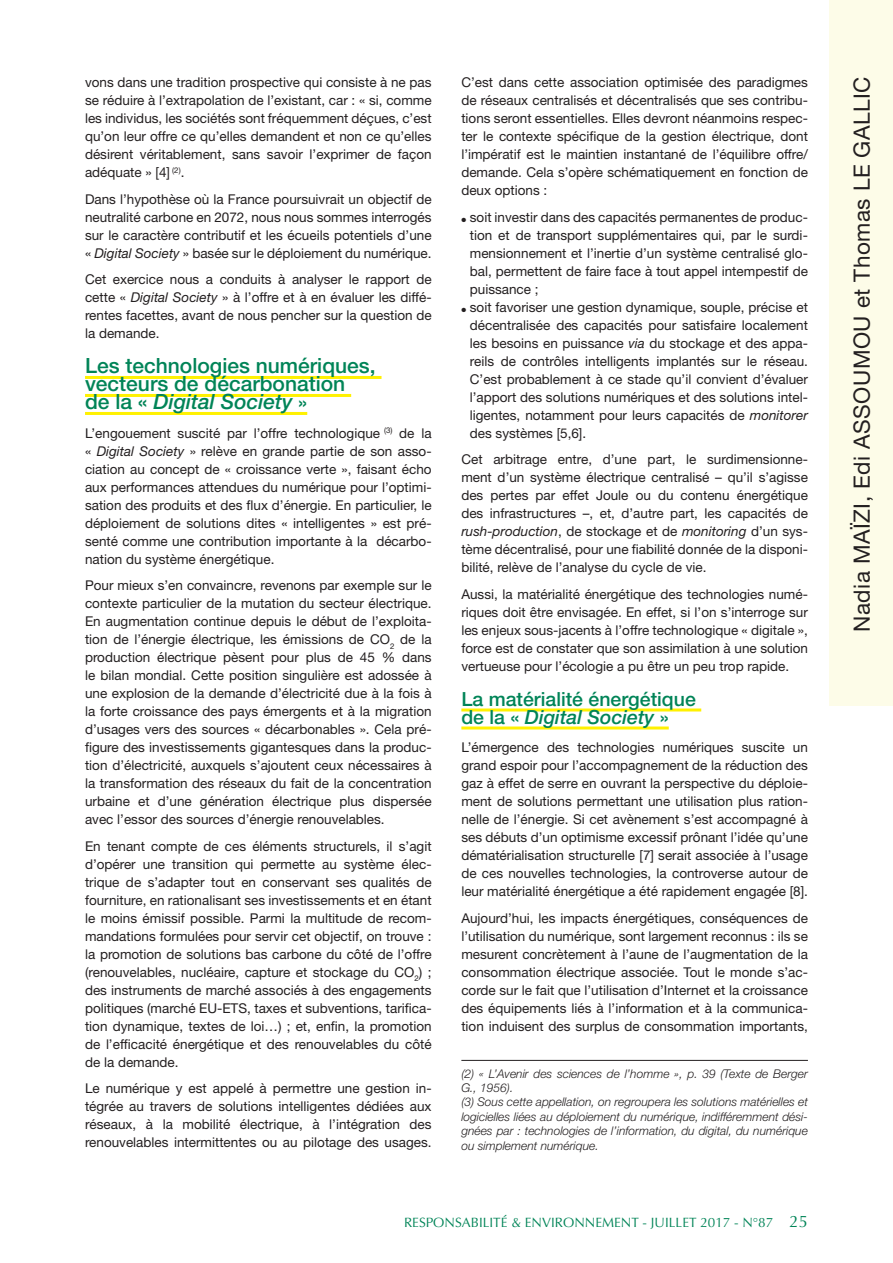
<style>
.page{position:relative;width:893px;height:1263px;background:#fff}
.page>*{position:absolute;margin:0;border:0;box-sizing:border-box;transform-origin:0 0}
.t1{font:22.5px "Helvetica Neue";letter-spacing:.02em;color:#231f20}
.INTER_1{font:500 21px/18px "Helvetica Neue";color:#008457}
.INTER_1-2{font:500 19.5px/18px "Helvetica Neue";color:#008457}
.texte_courant{font:13.5px/18px "Helvetica Neue";color:#231f20;text-align:justify}
.t2{font:13.5px "Optima";color:#008457}
.notes{font:italic 300 12px/14.4px "Helvetica Neue";color:#231f20}
.s1{font-style:italic}
.s2{font-size:19.5px}
.s3{font-size:16.5px}
</style>
<div class="page">
<hr style="left:85px;top:376px;width:296px;height:3px;background:#fff101">
<hr style="left:85px;top:394px;width:266px;height:3px;background:#fff101">
<hr style="left:85px;top:412px;width:222px;height:3px;background:#fff101">
<hr style="left:461px;top:708px;width:240px;height:3px;background:#fff101">
<hr style="left:461px;top:726px;width:208px;height:3px;background:#fff101">
<div style="left:829px;top:0;width:64px;height:706px;background:#fdfce8"></div>
<hr style="left:461px;top:1060px;width:347px;height:1px;background:#231f20">
<p class="texte_courant" style="left:85px;top:73px;width:348px">vons dans une tradition prospective qui consiste à ne pas se réduire à l’extrapolation de l’existant, car : « si, comme les individus, les sociétés sont fréquemment déçues, c’est qu’on leur offre ce qu’elles demandent et non ce qu’elles désirent véritablement, sans savoir l’exprimer de façon adéquate » [4] <sup>(2)</sup>.</p>
<p class="texte_courant" style="left:85px;top:190px;width:348px">Dans l’hypothèse où la France poursuivrait un objectif de neutralité carbone en 2072, nous nous sommes interrogés sur le caractère contributif et les écueils potentiels d’une « <span class="s1">Digital Society</span> » basée sur le déploiement du numérique.</p>
<p class="texte_courant" style="left:85px;top:270px;width:348px">Cet exercice nous a conduits à analyser le rapport de cette « <span class="s1">Digital Society</span> » à l’offre et à en évaluer les diffé&shy;rentes facettes, avant de nous pencher sur la question de la demande.</p>
<p class="INTER_1" style="left:85px;top:356px;width:292px">Les technologies numériques, vecteurs de décarbonation<br>de la « <span class="s1">Digital Society</span> <span class="s2">»</span></p>
<p class="texte_courant" style="left:85px;top:424px;width:348px">L’engouement suscité par l’offre technologique <sup>(3)</sup> de la « <span class="s1">Digital Society</span> » relève en grande partie de son asso&shy;ciation au concept de « croissance verte », faisant écho aux performances attendues du numérique pour l’optimi&shy;sation des produits et des flux d’énergie. En particulier, le déploiement de solutions dites « intelligentes » est pré&shy;senté comme une contribution importante à la décarbo&shy;nation du système énergétique.</p>
<p class="texte_courant" style="left:85px;top:576px;width:348px">Pour mieux s’en convaincre, revenons par exemple sur le contexte particulier de la mutation du secteur électrique.<br>En augmentation continue depuis le début de l’exploita&shy;tion de l’énergie électrique, les émissions de CO<sub>2</sub> de la production électrique pèsent pour plus de 45 % dans le bilan mondial. Cette position singulière est adossée à une explosion de la demande d’électricité due à la fois à la forte croissance des pays émergents et à la migration d’usages vers des sources « décarbonables ». Cela pré&shy;figure des investissements gigantesques dans la produc&shy;tion d’électricité, auxquels s’ajoutent ceux nécessaires à la transformation des réseaux du fait de la concentration urbaine et d’une génération électrique plus dispersée avec l’essor des sources d’énergie renouvelables.</p>
<p class="texte_courant" style="left:85px;top:837px;width:348px">En tenant compte de ces éléments structurels, il s’agit d’opérer une transition qui permette au système élec&shy;trique de s’adapter tout en conservant ses qualités de fourniture, en rationalisant ses investissements et en étant le moins émissif possible. Parmi la multitude de recom&shy;mandations formulées pour servir cet objectif, on trouve : la promotion de solutions bas carbone du côté de l’offre (renouvelables, nucléaire, capture et stockage du CO<sub>2</sub>) ; des instruments de marché associés à des engagements politiques (marché EU-ETS, taxes et subventions, tarifica&shy;tion dynamique, textes de loi…) ; et, enfin, la promotion de l’efficacité énergétique et des renouvelables du côté de la demande.</p>
<p class="texte_courant" style="left:85px;top:1079px;width:348px">Le numérique y est appelé à permettre une gestion in&shy;tégrée au travers de solutions intelligentes dédiées aux réseaux, à la mobilité électrique, à l’intégration des renouvelables intermittentes ou au pilotage des usages.</p>
<p class="texte_courant" style="left:461px;top:73px;width:348px">C’est dans cette association optimisée des paradigmes de réseaux centralisés et décentralisés que ses contribu&shy;tions seront essentielles. Elles devront néanmoins respec&shy;ter le contexte spécifique de la gestion électrique, dont l’impératif est le maintien instantané de l’équilibre offre/ demande. Cela s’opère schématiquement en fonction de deux options :</p>
<p class="texte_courant" style="left:470px;top:208px;width:340px;text-indent:-9px">● soit investir dans des capacités permanentes de produc&shy;tion et de transport supplémentaires qui, par le surdi&shy;mensionnement et l’inertie d’un système centralisé glo&shy;bal, permettent de faire face à tout appel intempestif de puissance ;</p>
<p class="texte_courant" style="left:470px;top:298px;width:340px;text-indent:-9px">● soit favoriser une gestion dynamique, souple, précise et décentralisée des capacités pour satisfaire localement les besoins en puissance <span class="s1">via</span> du stockage et des appa&shy;reils de contrôles intelligents implantés sur le réseau.<br>C’est probablement à ce stade qu’il convient d’évaluer l’apport des solutions numériques et des solutions intel&shy;ligentes, notamment pour leurs capacités de <span class="s1">monitorer </span>des systèmes [5,6].</p>
<p class="texte_courant" style="left:461px;top:450px;width:348px">Cet arbitrage entre, d’une part, le surdimensionne&shy;ment d’un système électrique centralisé – qu’il s’agisse des pertes par effet Joule ou du contenu énergétique des infrastructures –, et, d’autre part, les capacités de <span class="s1">rush-production</span>, de stockage et de <span class="s1">monitoring</span> d’un sys&shy;tème décentralisé, pour une fiabilité donnée de la disponi&shy;bilité, relève de l’analyse du cycle de vie.</p>
<p class="texte_courant" style="left:461px;top:585px;width:348px">Aussi, la matérialité énergétique des technologies numé&shy;riques doit être envisagée. En effet, si l’on s’interroge sur les enjeux sous-jacents à l’offre technologique « digitale », force est de constater que son assimilation à une solution vertueuse pour l’écologie a pu être un peu trop rapide.</p>
<p class="INTER_1-2" style="left:461px;top:690px;width:236px">La matérialité énergétique de la « <span class="s1">Digital Society</span> »</p>
<p class="texte_courant" style="left:461px;top:738px;width:348px">L’émergence des technologies numériques suscite un grand espoir pour l’accompagnement de la réduction des gaz à effet de serre en ouvrant la perspective du déploie&shy;ment de solutions permettant une utilisation plus ration&shy;nelle de l’énergie. Si cet avènement s’est accompagné à ses débuts d’un optimisme excessif prônant l’idée qu’une dématérialisation structurelle [7] serait associée à l’usage de ces nouvelles technologies, la controverse autour de leur matérialité énergétique a été rapidement engagée [8].</p>
<p class="texte_courant" style="left:461px;top:909px;width:348px">Aujourd’hui, les impacts énergétiques, conséquences de l’utilisation du numérique, sont largement reconnus : ils se mesurent concrètement à l’aune de l’augmentation de la consommation électrique associée. Tout le monde s’ac&shy;corde sur le fait que l’utilisation d’Internet et la croissance des équipements liés à l’information et à la communica&shy;tion induisent des surplus de consommation importants,</p>
<p class="notes" style="left:461px;top:1066px;width:348px">(2) « L’Avenir des sciences de l’homme », p. 39 (Texte de Berger<br>G., 1956).</p>
<p class="notes" style="left:461px;top:1095px;width:348px;text-align:justify">(3) Sous cette appellation, on regroupera les solutions matérielles et logicielles liées au déploiement du numérique, indifféremment dési&shy;gnées par : technologies de l’information, du digital, du numérique ou simplement numérique.</p>
<p class="t2" style="left:404px;top:1215px;width:405px">RESPONSABILITÉ &amp; ENVIRONNEMENT - JUILLET 2017 - N°87 <span class="s3">25</span></p>
<p class="t1" style="left:848px;top:632px;width:557px;rotate:-90deg">Nadia MAÏZI, Edi ASSOUMOU et Thomas LE GALLIC</p>
</div>
